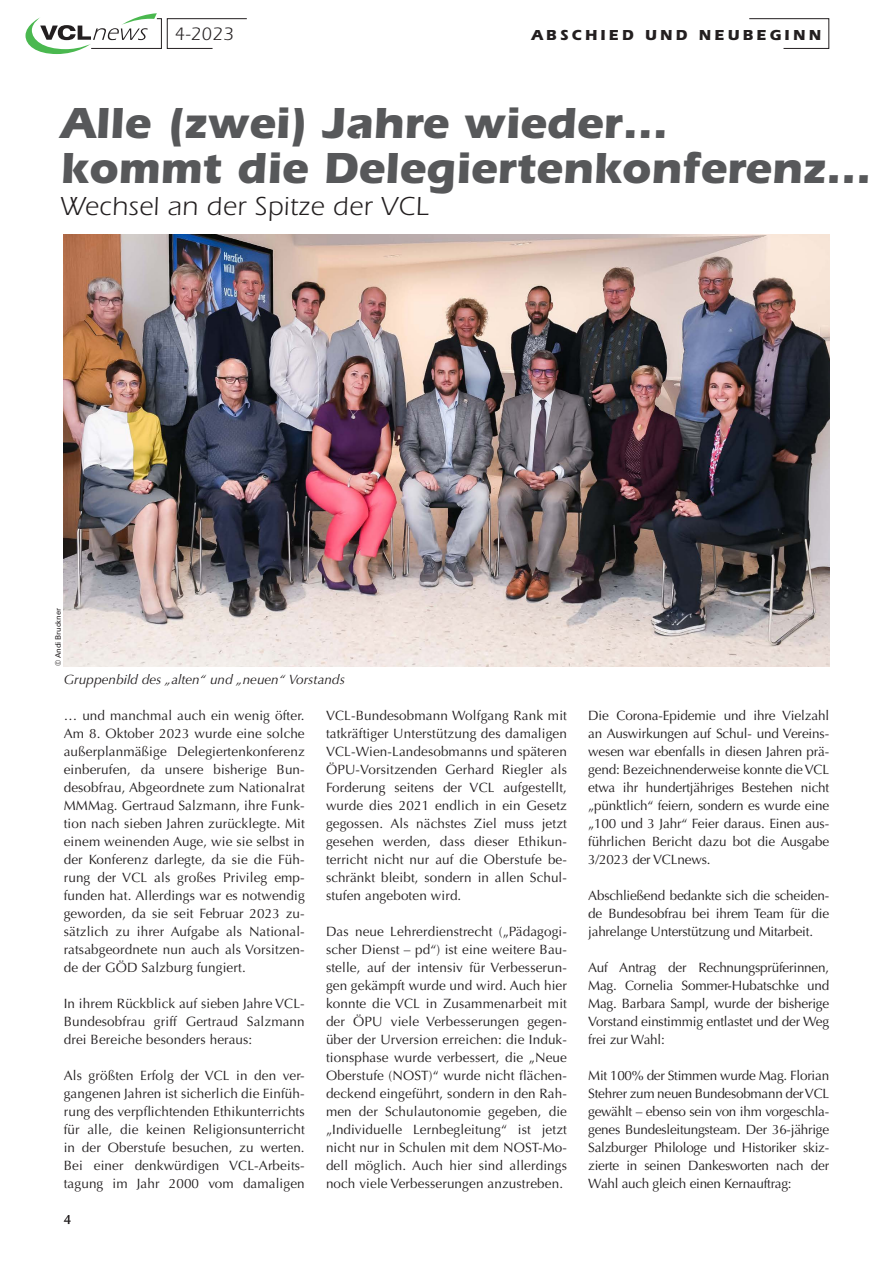
<style>
.page{position:relative;width:893px;height:1263px;background:#fff}
.page>*{position:absolute;margin:0;border:0;box-sizing:border-box;transform-origin:0 0}
.Headline{font:700 45px "ITC Eras Std";color:#57585a}
.t1{font:27px "ITC Eras Std";letter-spacing:.02em;color:#231f20}
.t2{font:18.6px "ITC Eras Std";color:#231f20}
.t3{font:700 15px "ITC Eras Std";color:#231f20}
.t4{font:13.5px/18px "Optima LT Std";letter-spacing:.01em;color:#231f20;text-align:justify}
.t5{font:italic 13.5px "Optima LT Std";color:#231f20}
.t6{font:7.5px "Univers LT Std";color:#231f20}
</style>
<div class="page">
<svg style="left:749px;top:18px;width:81px;height:31px"></svg>
<svg style="left:26px;top:13px;width:221px;height:41px"></svg>
<img style="left:64px;top:234px;width:765px;height:432px">
<p class="t2" style="left:175px;top:23px;width:60px">4-2023</p>
<p class="t3" style="left:531px;top:26px;width:292px">ABSCHIED UND NEUBEGINN</p>
<p class="Headline" style="left:61px;top:97px;width:609px">Alle (zwei) Jahre wieder…</p>
<p class="Headline" style="left:61px;top:142px;width:812px">kommt die Delegiertenkonferenz…</p>
<p class="t1" style="left:61px;top:192px;width:369px">Wechsel an der Spitze der VCL</p>
<p class="t6" style="left:54px;top:666px;width:59px;rotate:-90deg">© Andi Bruckner</p>
<p class="t5" style="left:64px;top:672px;width:283px">Gruppenbild des „alten“ und „neuen“ Vorstands</p>
<p class="t4" style="left:64px;top:707px;width:242px">… und manchmal auch ein wenig öfter.<br>Am 8. Oktober 2023 wurde eine solche außerplanmäßige Delegiertenkonferenz einberufen, da unsere bisherige Bun&shy;desobfrau, Abgeordnete zum Nationalrat MMMag. Gertraud Salzmann, ihre Funk&shy;tion nach sieben Jahren zurücklegte. Mit einem weinenden Auge, wie sie selbst in der Konferenz darlegte, da sie die Füh&shy;rung der VCL als großes Privileg emp&shy;funden hat. Allerdings war es notwendig geworden, da sie seit Februar 2023 zu&shy;sätzlich zu ihrer Aufgabe als National&shy;ratsabgeordnete nun auch als Vorsitzen&shy;de der GÖD Salzburg fungiert.</p>
<p class="t4" style="left:64px;top:995px;width:242px">In ihrem Rückblick auf sieben Jahre VCL-Bundesobfrau griff Gertraud Salzmann drei Bereiche besonders heraus:</p>
<p class="t4" style="left:64px;top:1067px;width:242px">Als größten Erfolg der VCL in den ver&shy;gangenen Jahren ist sicherlich die Einfüh&shy;rung des verpflichtenden Ethikunterrichts für alle, die keinen Religionsunterricht in der Oberstufe besuchen, zu werten.<br>Bei einer denkwürdigen VCL-Arbeits&shy;tagung im Jahr 2000 vom damaligen</p>
<p class="t4" style="left:64px;top:1211px;width:9px">4</p>
<p class="t4" style="left:326px;top:707px;width:242px">VCL-Bundesobmann Wolfgang Rank mit tatkräftiger Unterstützung des damaligen VCL-Wien-Landesobmanns und späteren ÖPU-Vorsitzenden Gerhard Riegler als Forderung seitens der VCL aufgestellt, wurde dies 2021 endlich in ein Gesetz gegossen. Als nächstes Ziel muss jetzt gesehen werden, dass dieser Ethikun&shy;terricht nicht nur auf die Oberstufe be&shy;schränkt bleibt, sondern in allen Schul&shy;stufen angeboten wird.</p>
<p class="t4" style="left:326px;top:923px;width:242px">Das neue Lehrerdienstrecht („Pädagogi&shy;scher Dienst – pd“) ist eine weitere Bau&shy;stelle, auf der intensiv für Verbesserun&shy;gen gekämpft wurde und wird. Auch hier konnte die VCL in Zusammenarbeit mit der ÖPU viele Verbesserungen gegen&shy;über der Urversion erreichen: die Induk&shy;tionsphase wurde verbessert, die „Neue Oberstufe (NOST)“ wurde nicht flächen&shy;deckend eingeführt, sondern in den Rah&shy;men der Schulautonomie gegeben, die „Individuelle Lernbegleitung“ ist jetzt nicht nur in Schulen mit dem NOST-Mo&shy;dell möglich. Auch hier sind allerdings noch viele Verbesserungen anzustreben.</p>
<p class="t4" style="left:588px;top:707px;width:242px">Die Corona-Epidemie und ihre Vielzahl an Auswirkungen auf Schul- und Vereins&shy;wesen war ebenfalls in diesen Jahren prä&shy;gend: Bezeichnenderweise konnte die VCL etwa ihr hundertjähriges Bestehen nicht „pünktlich“ feiern, sondern es wurde eine „100 und 3 Jahr“ Feier daraus. Einen aus&shy;führlichen Bericht dazu bot die Ausgabe 3/2023 der VCLnews.</p>
<p class="t4" style="left:588px;top:887px;width:242px">Abschließend bedankte sich die scheiden&shy;de Bundesobfrau bei ihrem Team für die jahrelange Unterstützung und Mitarbeit.</p>
<p class="t4" style="left:588px;top:959px;width:242px">Auf Antrag der Rechnungsprüferinnen, Mag. Cornelia Sommer-Hubatschke und Mag. Barbara Sampl, wurde der bisherige Vorstand einstimmig entlastet und der Weg frei zur Wahl:</p>
<p class="t4" style="left:588px;top:1067px;width:242px">Mit 100% der Stimmen wurde Mag. Florian Stehrer zum neuen Bundesobmann der VCL gewählt – ebenso sein von ihm vorgeschla&shy;genes Bundesleitungsteam. Der 36-jährige Salzburger Philologe und Historiker skiz&shy;zierte in seinen Dankesworten nach der Wahl auch gleich einen Kernauftrag:</p>
</div>
